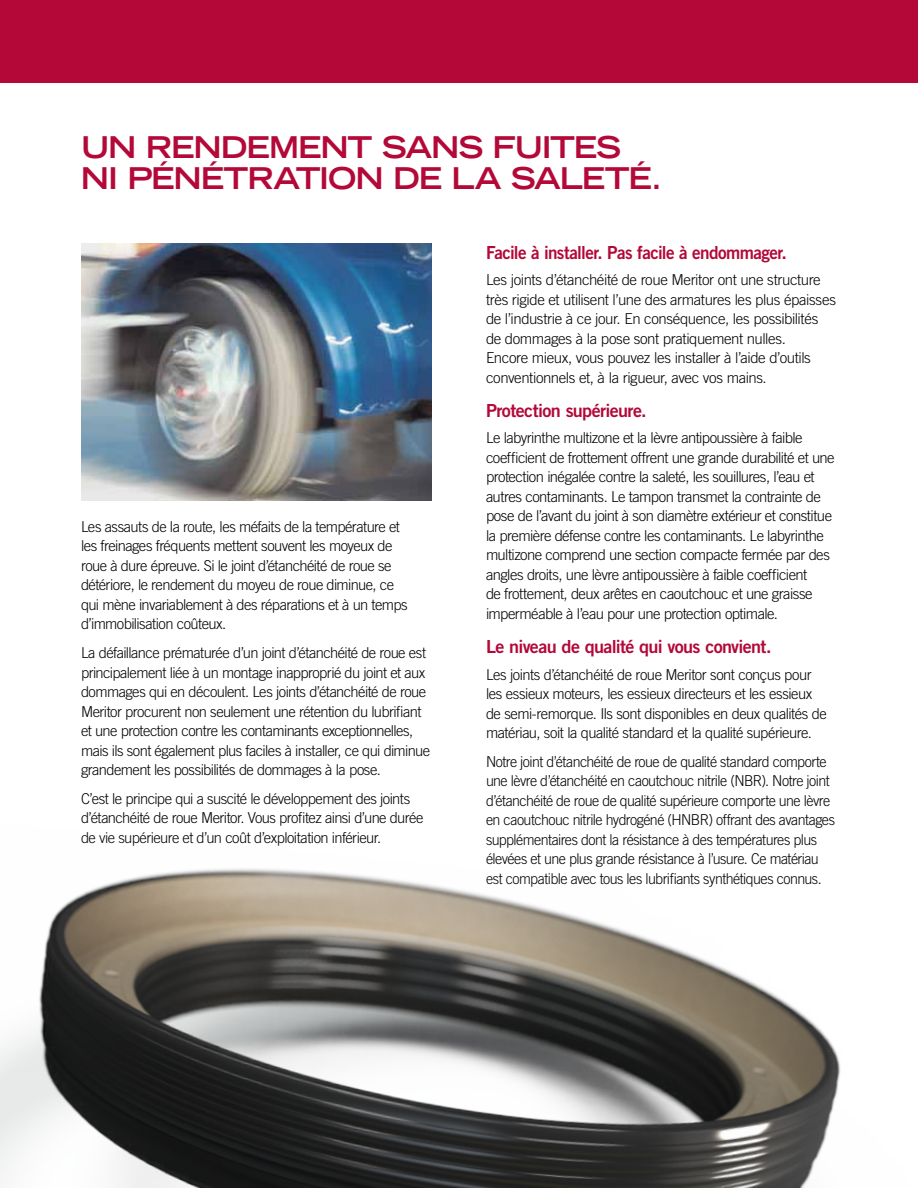
<style>
.page{position:relative;width:918px;height:1188px;background:#fff}
.page>*{position:absolute;margin:0;border:0;box-sizing:border-box;transform-origin:0 0}
.t1{font:700 expanded 30px "Trade Gothic LT Std";color:#b30838}
.t2{font:18px "Trade Gothic LT Std Bd 2";letter-spacing:-.035em;color:#b30838}
.t3{font:18px "Trade Gothic LT Std Bd 2";letter-spacing:-.035em;color:#b30838;scale:.95 1}
.t4{font:300 15px/19.5px "Trade Gothic LT Std";letter-spacing:-.035em;color:#000}
.t5{font:300 15px/19.5px "Trade Gothic LT Std";letter-spacing:-.035em;color:#000;scale:.95 1}
</style>
<div class="page">
<div style="left:0;top:0;width:918px;height:82px;background:#b30838"></div>
<img style="left:0;top:868px;width:841px;height:320px">
<img style="left:81px;top:243px;width:351px;height:258px">
<h1 class="t1" style="left:81px;top:127px;width:27px">UN</h1>
<h1 class="t1" style="left:146px;top:127px;width:26px">RENDE</h1>
<h1 class="t1" style="left:269px;top:127px;width:54px">MENT</h1>
<h1 class="t1" style="left:382px;top:127px;width:26px">SANS</h1>
<h1 class="t1" style="left:493px;top:127px;width:44px">FUITES</h1>
<h1 class="t1" style="left:81px;top:159px;width:71px">NI PÉNÉTRATION</h1>
<h1 class="t1" style="left:393px;top:159px;width:142px">DELASALETÉ</h1>
<h1 class="t1" style="left:651px;top:159px;width:12px">.</h1>
<p class="t4" style="left:81px;top:517px;width:328px">Les assauts de la route, les méfaits de la température et les freinages fréquents mettent souvent les moyeux de roue à dure épreuve. Si le joint d’étanchéité de roue se détériore, le rendement du moyeu de roue diminue, ce qui mène invariablement à des réparations et à un temps d’immobilisation coûteux.</p>
<p class="t4" style="left:81px;top:643px;width:351px">La défaillance prématurée d’un joint d’étanchéité de roue est principalement liée à un montage inapproprié du joint et aux dommages qui en découlent. Les joints d’étanchéité de roue Meritor procurent non seulement une rétention du lubrifiant et une protection contre les contaminants exceptionnelles, mais ils sont également plus faciles à installer, ce qui diminue grandement les possibilités de dommages à la pose.</p>
<p class="t4" style="left:81px;top:788px;width:344px">C’est le principe qui a suscité le développement des joints d’étanchéité de roue Meritor. Vous profitez ainsi d’une durée de vie supérieure et d’un coût d’exploitation inférieur.</p>
<p class="t3" style="left:486px;top:241px;width:318px">Facile à installer. Pas facile à endommager.</p>
<p class="t4" style="left:486px;top:270px;width:352px">Les joints d’étanchéité de roue Meritor ont une structure très rigide et utilisent l’une des armatures les plus épaisses de l’industrie à ce jour. En conséquence, les possibilités de dommages à la pose sont pratiquement nulles.<br>Encore mieux, vous pouvez les installer à l’aide d’outils conventionnels et, à la rigueur, avec vos mains.</p>
<p class="t2" style="left:486px;top:400px;width:162px">Protection supérieure.</p>
<p class="t4" style="left:486px;top:428px;width:350px">Le labyrinthe multizone et la lèvre antipoussière à faible coefficient de frottement offrent une grande durabilité et une protection inégalée contre la saleté, les souillures, l’eau et autres contaminants. Le tampon transmet la contrainte de pose de l’avant du joint à son diamètre extérieur et constitue la première défense contre les contaminants. Le labyrinthe multizone comprend une section compacte fermée par des angles droits, une lèvre antipoussière à faible coefficient<br>de frottement, deux arêtes en caoutchouc et une graisse imperméable à l’eau pour une protection optimale.</p>
<p class="t2" style="left:486px;top:636px;width:287px">Le niveau de qualité qui vous convient.</p>
<p class="t4" style="left:486px;top:664px;width:342px">Les joints d’étanchéité de roue Meritor sont conçus pour les essieux moteurs, les essieux directeurs et les essieux de semi-remorque. Ils sont disponibles en deux qualités de matériau, soit la qualité standard et la qualité supérieure.</p>
<p class="t5" style="left:486px;top:752px;width:369px">Notre joint d’étanchéité de roue de qualité standard comporte une lèvre d’étanchéité en caoutchouc nitrile (NBR). Notre joint d’étanchéité de roue de qualité supérieure comporte une lèvre en caoutchouc nitrile hydrogéné (HNBR) offrant des avantages supplémentaires dont la résistance à des températures plus élevées et une plus grande résistance à l’usure. Ce matériau est compatible avec tous les lubrifiants synthétiques connus.</p>
</div>
